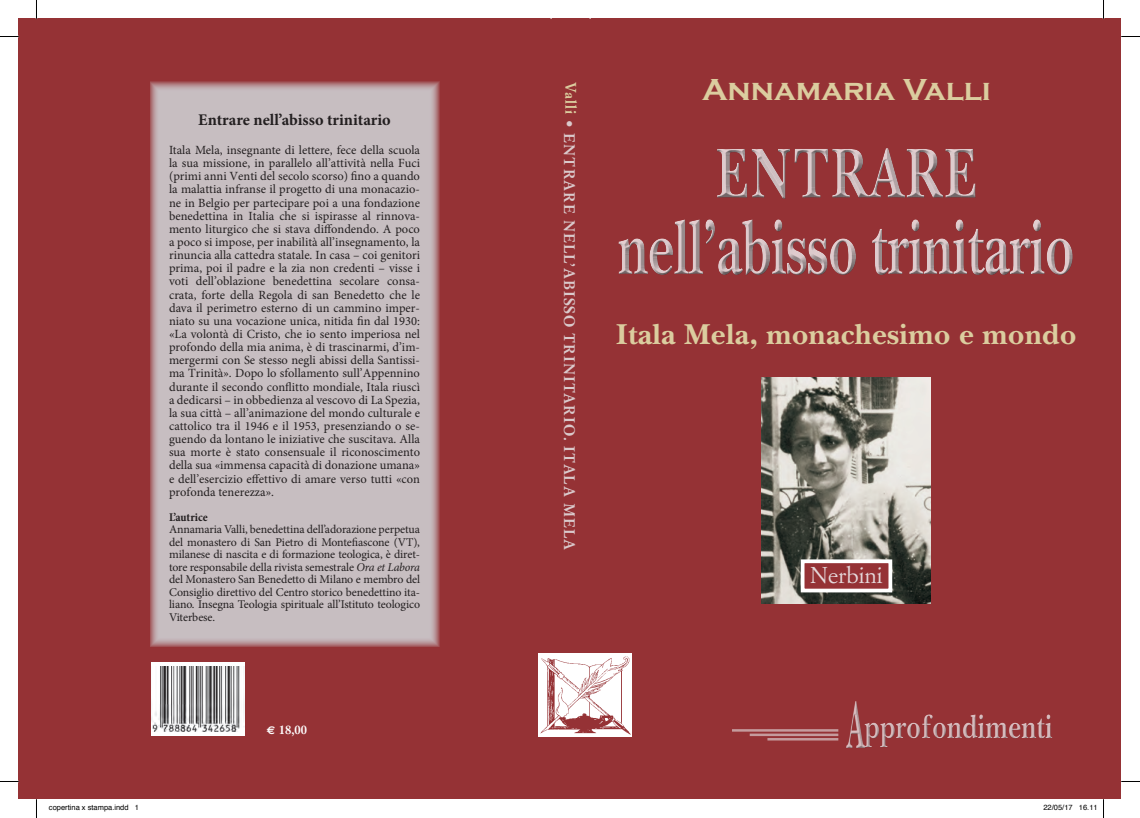
<style>
.page{position:relative;width:1140px;height:818px;background:#fff}
.page>*{position:absolute;margin:0;border:0;box-sizing:border-box;transform-origin:0 0}
.t1{font:700 80.62px "New Baskerville Std";letter-spacing:-.01em;color:#dac9cb;scale:.67 1}
.t2{font:700 73.75px "New Baskerville Std";letter-spacing:.05em;color:#dac9cb;scale:.7 1}
.t3{font:700 35px "New Baskerville Std";color:#dac9cb;scale:.77 1}
.t4{font:700 31.25px "Copperplate Gothic";color:#dbcd9f}
.t5{font:700 30px "New Baskerville Std";letter-spacing:.01em;color:#dbcd9f}
.t6{font:22.5px "Simoncini Garamond Std";color:#e5d9db}
.t7{font:700 16.25px "Minion Pro";color:#231f20}
.t8{font:700 15px "Simoncini Garamond Std";letter-spacing:.07em;color:#dac9cb}
.t9{font:12.5px/13.1px "Minion Pro";color:#231f20;text-align:justify}
.t10{font:700 12.5px "Simoncini Garamond Std";color:#fff}
.t11{font:11.88px/12.5px "Minion Pro";letter-spacing:-.01em;color:#231f20;text-align:justify}
.t12{font:700 condensed 11.88px "Minion Pro";letter-spacing:-.005em;color:#231f20}
.t13{font:7.5px "Helvetica";color:#000}
.s1{font-style:italic}
.s2{font-family:"Euro Sans";font-size:11.25px}
.s3{color:#dbcd9f}
.s4{font-size:70px}
</style>
<div class="page">
<div style="left:19px;top:19px;width:1102px;height:779px;background:#953235"></div>
<img style="left:538px;top:653px;width:93px;height:83px">
<div style="left:608px;top:138px;width:474px;height:140px;background:#953235"></div>
<div style="left:608px;top:142px;width:474px;height:143px;background:#231f20;opacity:.75"></div>
<svg style="left:150px;top:81px;width:289px;height:566px;background:#c5b9bc"></svg>
<img style="left:761px;top:377px;width:169px;height:226px">
<div style="left:800px;top:559px;width:92px;height:33px;background:#953235;border:4px solid #fff"></div>
<div style="left:836px;top:691px;width:226px;height:61px;background:#953235"></div>
<div style="left:836px;top:695px;width:226px;height:62px;background:#953235"></div>
<hr style="left:732px;top:728px;width:106px;height:3px;background:#dac9cb">
<hr style="left:749px;top:733px;width:89px;height:2px;background:#dac9cb">
<hr style="left:767px;top:737px;width:71px;height:3px;background:#dac9cb">
<div style="left:152px;top:662px;width:93px;height:73px;background:#fff"></div>
<img style="left:152px;top:666px;width:92px;height:65px">
<svg style="left:0;top:36px;width:19px;height:1px"></svg>
<svg style="left:1121px;top:36px;width:18px;height:1px"></svg>
<svg style="left:36px;top:0;width:1px;height:19px"></svg>
<svg style="left:36px;top:798px;width:1px;height:19px"></svg>
<svg style="left:1102px;top:0;width:2px;height:19px"></svg>
<svg style="left:1102px;top:798px;width:2px;height:19px"></svg>
<h3 class="t7" style="left:198px;top:108px;width:194px">Entrare nell’abisso trinitario</h3>
<p class="t9" style="left:169px;top:143px;width:252px">Itala Mela, insegnante di lettere, fece della scuola la sua missione, in parallelo all’attività nella Fuci (primi anni Venti del secolo scorso) fino a quando la malattia infranse il progetto di una monacazio&shy;ne in Belgio per partecipare poi a una fondazione benedettina in Italia che si ispirasse al rinnova&shy;mento liturgico che si stava diffondendo. A poco a poco si impose, per inabilità all’insegnamento, la rinuncia alla cattedra statale. In casa – coi genitori prima, poi il padre e la zia non credenti – visse i voti dell’oblazione benedettina secolare consa&shy;crata, forte della Regola di san Benedetto che le dava il perimetro esterno di un cammino imper&shy;niato su una vocazione unica, nitida fin dal 1930: «La volontà di Cristo, che io sento imperiosa nel profondo della mia anima, è di trascinarmi, d’im&shy;mergermi con Se stesso negli abissi della Santissi&shy;ma Trinità». Dopo lo sfollamento sull’Appennino durante il secondo conflitto mondiale, Itala riuscì a dedicarsi – in obbedienza al vescovo di La Spezia, la sua città – all’animazione del mondo culturale e cattolico tra il 1946 e il 1953, presenziando o se&shy;guendo da lontano le iniziative che suscitava. Alla sua morte è stato consensuale il riconoscimento della sua «immensa capacità di donazione umana» e dell’esercizio effettivo di amare verso tutti «con profonda tenerezza».</p>
<p class="t12" style="left:169px;top:508px;width:40px">L’autrice</p>
<p class="t11" style="left:169px;top:523px;width:252px">Annamaria Valli, benedettina dell’adorazione perpetua del monastero di San Pietro di Montefiascone (VT), milanese di nascita e di formazione teologica, è diret&shy;tore responsabile della rivista semestrale <span class="s1">Ora et Labora </span>del Monastero San Benedetto di Milano e membro del Consiglio direttivo del Centro storico benedettino ita&shy;liano. Insegna Teologia spirituale all’Istituto teologico Viterbese.</p>
<p class="t10" style="left:267px;top:721px;width:42px"><span class="s2">5</span> 18,00</p>
<p class="t8" style="left:579px;top:81px;width:469px;rotate:90deg"><span class="s3">Valli</span> • Entrare nell’abisso trinitario. Itala mela</p>
<h3 class="t4" style="left:702px;top:72px;width:290px">Annamaria Valli</h3>
<h2 class="t2" style="left:716px;top:130px;width:373px">entrare</h2>
<h1 class="t1" style="left:618px;top:200px;width:683px">nell’abisso trinitario</h1>
<h3 class="t5" style="left:616px;top:317px;width:462px">Itala Mela, monachesimo e mondo</h3>
<h3 class="t6" style="left:810px;top:561px;width:74px">Nerbini</h3>
<h3 class="t3" style="left:847px;top:706px;width:268px"><span class="s4">a</span>pprofondimenti</h3>
<p class="t13" style="left:49px;top:801px;width:92px">copertina x stampa.indd 1</p>
<p class="t13" style="left:1043px;top:801px;width:56px">22/05/17 16.11</p>
</div>
